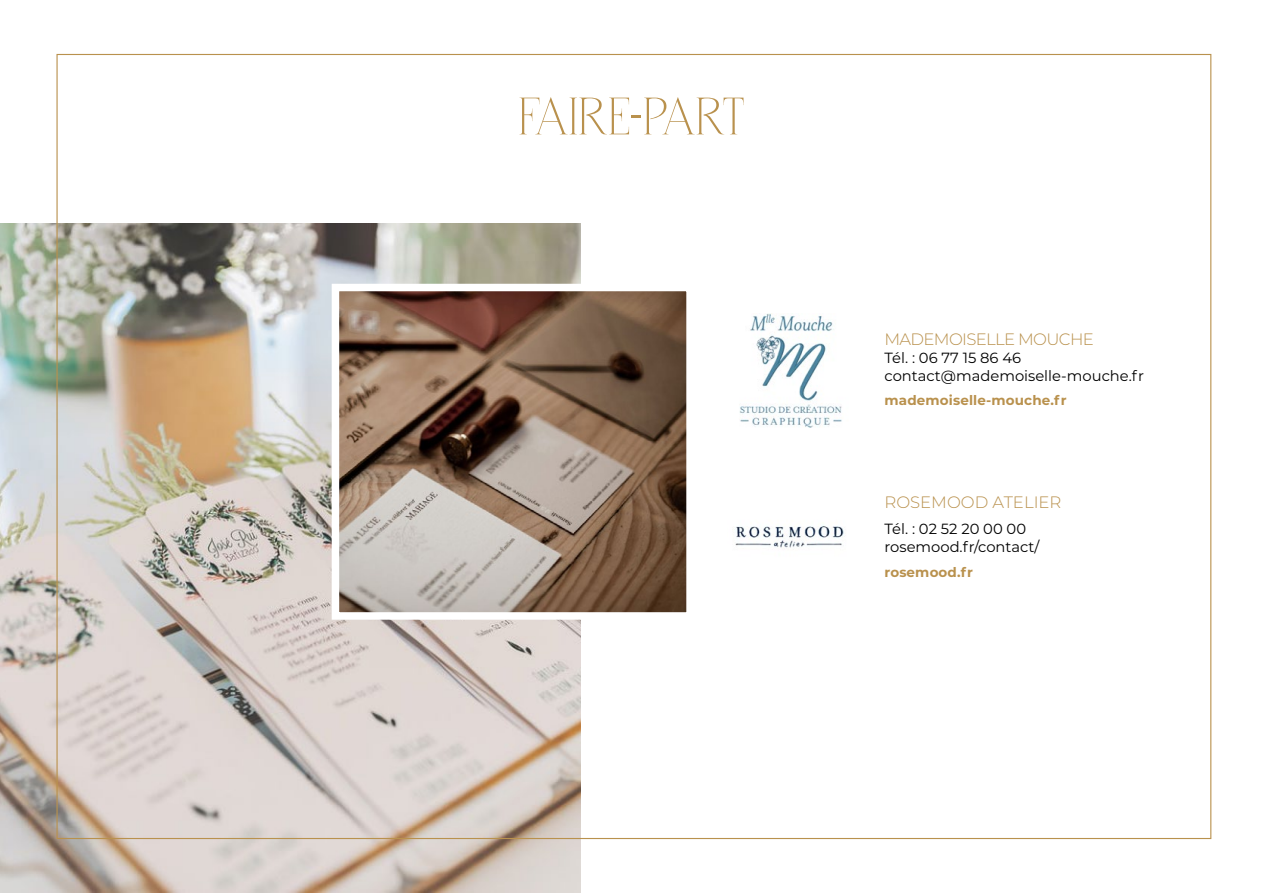
<style>
.page{position:relative;width:1263px;height:893px;background:#fff}
.page>*{position:absolute;margin:0;border:0;box-sizing:border-box;transform-origin:0 0}
.t1{font:52.5px "Rotterburg Stylish";letter-spacing:-.015em;color:#b9914d}
.t2{font:300 16.5px "Montserrat";letter-spacing:-.04em;color:#b9914d}
.t3{font:300 16.5px "Montserrat";color:#b9914d}
.t4{font:14.7px/17.7px "Montserrat";color:#000}
.t5{font:700 13.5px "Montserrat";letter-spacing:.01em;color:#b9914d}
</style>
<div class="page">
<img style="left:739px;top:313px;width:103px;height:115px">
<img style="left:735px;top:526px;width:109px;height:22px">
<img style="left:0;top:223px;width:580px;height:670px">
<img style="left:341px;top:293px;width:344px;height:318px">
<div style="left:332px;top:284px;width:362px;height:336px;border:8px solid #fff"></div>
<h1 class="t1" style="left:518px;top:86px;width:229px">FAIRE-PART</h1>
<p class="t2" style="left:884px;top:328px;width:211px">MADEMOISELLE MOUCHE</p>
<p class="t4" style="left:884px;top:348px;width:261px">Tél. : 06 77 15 86 46 contact@mademoiselle-mouche.fr</p>
<p class="t5" style="left:884px;top:391px;width:183px">mademoiselle-mouche.fr</p>
<p class="t3" style="left:884px;top:491px;width:178px">ROSEMOOD ATELIER</p>
<p class="t4" style="left:884px;top:520px;width:157px">Tél. : 02 52 20 00 00 rosemood.fr/contact/</p>
<p class="t5" style="left:884px;top:562px;width:90px">rosemood.fr</p>
</div>
